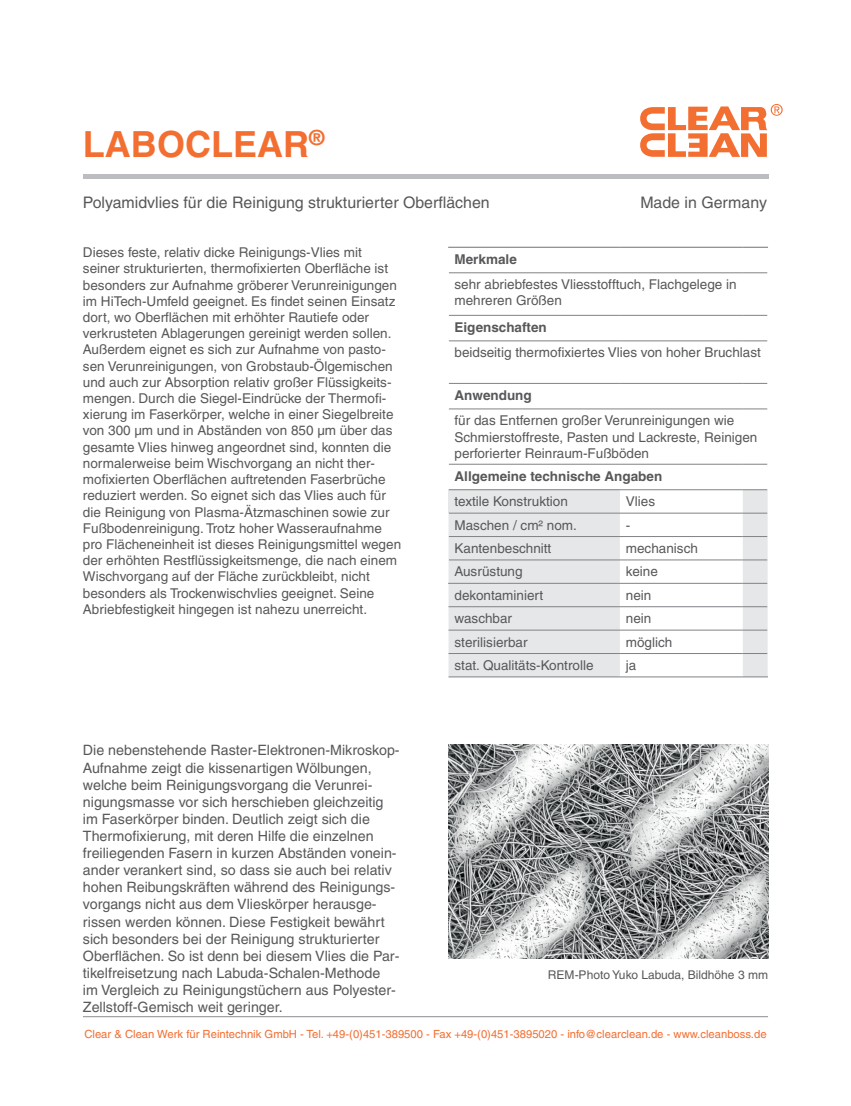
<style>
.page{position:relative;width:851px;height:1106px;background:#fff}
.page>*{position:absolute;margin:0;border:0;box-sizing:border-box;transform-origin:0 0}
.t1{font:700 36px "Helvetica";color:#f36e31}
.t2{font:15.9px "Helvetica";color:#57585a}
.t3{font:14.25px/17.1px "Helvetica";color:#57585a}
.t4{font:13.5px/16.2px "Helvetica";color:#57585a}
.t5{font:700 13.5px "Helvetica";color:#57585a}
.t6{font:12px "Helvetica";color:#57585a}
.t7{font:11.25px "Helvetica";color:#f36e31}
</style>
<div class="page">
<div style="left:83px;top:174px;width:684px;height:5px;background:#bcbdc0"></div>
<div style="left:448px;top:490px;width:171px;height:23px;background:#e6e7e9"></div>
<div style="left:448px;top:513px;width:171px;height:163px;background:#e6e7e9"></div>
<hr style="left:449px;top:272px;width:170px;height:1px;background:#808285">
<hr style="left:619px;top:272px;width:123px;height:1px;background:#808285">
<svg style="left:742px;top:272px;width:25px;height:1px"></svg>
<hr style="left:449px;top:315px;width:170px;height:1px;background:#808285">
<hr style="left:619px;top:315px;width:123px;height:1px;background:#808285">
<svg style="left:742px;top:315px;width:25px;height:1px"></svg>
<hr style="left:449px;top:340px;width:170px;height:1px;background:#808285">
<hr style="left:619px;top:340px;width:123px;height:1px;background:#808285">
<svg style="left:742px;top:340px;width:25px;height:1px"></svg>
<hr style="left:449px;top:383px;width:170px;height:1px;background:#808285">
<hr style="left:619px;top:383px;width:123px;height:1px;background:#808285">
<svg style="left:742px;top:383px;width:25px;height:1px"></svg>
<hr style="left:449px;top:408px;width:170px;height:1px;background:#808285">
<hr style="left:619px;top:408px;width:123px;height:1px;background:#808285">
<svg style="left:742px;top:408px;width:25px;height:1px"></svg>
<hr style="left:449px;top:464px;width:170px;height:1px;background:#808285">
<hr style="left:619px;top:464px;width:123px;height:1px;background:#808285">
<svg style="left:742px;top:464px;width:25px;height:1px"></svg>
<hr style="left:449px;top:489px;width:170px;height:1px;background:#808285">
<hr style="left:619px;top:489px;width:123px;height:1px;background:#808285">
<hr style="left:448px;top:583px;width:171px;height:1px;background:#808285">
<hr style="left:619px;top:583px;width:123px;height:1px;background:#808285">
<hr style="left:449px;top:513px;width:170px;height:1px;background:#808285">
<hr style="left:619px;top:513px;width:123px;height:1px;background:#808285">
<hr style="left:449px;top:536px;width:170px;height:1px;background:#808285">
<hr style="left:619px;top:536px;width:123px;height:1px;background:#808285">
<hr style="left:448px;top:606px;width:171px;height:1px;background:#808285">
<hr style="left:619px;top:606px;width:123px;height:1px;background:#808285">
<hr style="left:449px;top:559px;width:170px;height:1px;background:#808285">
<hr style="left:619px;top:559px;width:123px;height:1px;background:#808285">
<hr style="left:448px;top:630px;width:171px;height:1px;background:#808285">
<hr style="left:619px;top:630px;width:123px;height:1px;background:#808285">
<hr style="left:448px;top:653px;width:171px;height:1px;background:#808285">
<hr style="left:619px;top:653px;width:123px;height:1px;background:#808285">
<hr style="left:448px;top:676px;width:171px;height:1px;background:#808285">
<hr style="left:619px;top:676px;width:123px;height:1px;background:#808285">
<svg style="left:742px;top:489px;width:25px;height:188px;background:#e2e3e5"></svg>
<hr style="left:448px;top:247px;width:171px;height:1px;background:#808285">
<hr style="left:619px;top:247px;width:123px;height:1px;background:#808285">
<svg style="left:742px;top:247px;width:25px;height:1px"></svg>
<hr style="left:83px;top:1016px;width:684px;height:1px;background:#97999c">
<img style="left:449px;top:744px;width:318px;height:214px">
<svg style="left:640px;top:104px;width:142px;height:53px"></svg>
<h1 class="t1" style="left:83px;top:122px;width:243px">LABOCLEAR<sup>®</sup></h1>
<p class="t2" style="left:83px;top:193px;width:408px">Polyamidvlies für die Reinigung strukturierter Oberflächen</p>
<p class="t2" style="left:640px;top:193px;width:128px">Made in Germany</p>
<p class="t4" style="left:83px;top:244px;width:319px">Dieses feste, relativ dicke Reinigungs-Vlies mit seiner strukturierten, thermofixierten Oberfläche ist besonders zur Aufnahme gröberer Verunreinigungen im HiTech-Umfeld geeignet. Es findet seinen Einsatz dort, wo Oberflächen mit erhöhter Rautiefe oder verkrusteten Ablagerungen gereinigt werden sollen.<br>Außerdem eignet es sich zur Aufnahme von pasto&shy;sen Verunreinigungen, von Grobstaub-Ölgemischen und auch zur Absorption relativ großer Flüssigkeits&shy;mengen. Durch die Siegel-Eindrücke der Thermofi&shy;xierung im Faserkörper, welche in einer Siegelbreite von 300 µm und in Abständen von 850 µm über das gesamte Vlies hinweg angeordnet sind, konnten die normalerweise beim Wischvorgang an nicht ther&shy;mofixierten Oberflächen auftretenden Faserbrüche reduziert werden. So eignet sich das Vlies auch für die Reinigung von Plasma-Ätzmaschinen sowie zur Fußbodenreinigung. Trotz hoher Wasseraufnahme pro Flächeneinheit ist dieses Reinigungsmittel wegen der erhöhten Restflüssigkeitsmenge, die nach einem Wischvorgang auf der Fläche zurückbleibt, nicht besonders als Trockenwischvlies geeignet. Seine Abriebfestigkeit hingegen ist nahezu unerreicht.</p>
<p class="t5" style="left:454px;top:251px;width:64px">Merkmale</p>
<p class="t4" style="left:454px;top:276px;width:284px">sehr abriebfestes Vliesstofftuch, Flachgelege in mehreren Größen</p>
<p class="t5" style="left:454px;top:319px;width:94px">Eigenschaften</p>
<p class="t4" style="left:454px;top:344px;width:308px">beidseitig thermofixiertes Vlies von hoher Bruchlast</p>
<p class="t5" style="left:454px;top:387px;width:79px">Anwendung</p>
<p class="t4" style="left:454px;top:412px;width:304px">für das Entfernen großer Verunreinigungen wie<br>Schmierstoffreste, Pasten und Lackreste, Reinigen perforierter Reinraum-Fußböden</p>
<p class="t5" style="left:454px;top:467px;width:209px">Allgemeine technische Angaben</p>
<p class="t4" style="left:454px;top:493px;width:115px">textile Konstruktion</p>
<p class="t4" style="left:625px;top:493px;width:31px">Vlies</p>
<p class="t4" style="left:454px;top:517px;width:124px">Maschen / cm² nom.</p>
<p class="t4" style="left:625px;top:517px;width:6px">-</p>
<p class="t4" style="left:454px;top:540px;width:98px">Kantenbeschnitt</p>
<p class="t4" style="left:625px;top:540px;width:74px">mechanisch</p>
<p class="t4" style="left:454px;top:563px;width:70px">Ausrüstung</p>
<p class="t4" style="left:625px;top:563px;width:33px">keine</p>
<p class="t4" style="left:454px;top:587px;width:90px">dekontaminiert</p>
<p class="t4" style="left:625px;top:587px;width:27px">nein</p>
<p class="t4" style="left:454px;top:610px;width:59px">waschbar</p>
<p class="t4" style="left:625px;top:610px;width:27px">nein</p>
<p class="t4" style="left:454px;top:633px;width:74px">sterilisierbar</p>
<p class="t4" style="left:625px;top:633px;width:48px">möglich</p>
<p class="t4" style="left:454px;top:657px;width:140px">stat. Qualitäts-Kontrolle</p>
<p class="t4" style="left:625px;top:657px;width:12px">ja</p>
<p class="t3" style="left:83px;top:742px;width:318px">Die nebenstehende Raster-Elektronen-Mikroskop-Aufnahme zeigt die kissenartigen Wölbungen, welche beim Reinigungsvorgang die Verunrei&shy;nigungsmasse vor sich herschieben gleichzeitig im Faserkörper binden. Deutlich zeigt sich die Thermofixierung, mit deren Hilfe die einzelnen freiliegenden Fasern in kurzen Abständen vonein&shy;ander verankert sind, so dass sie auch bei relativ hohen Reibungskräften während des Reinigungs&shy;vorgangs nicht aus dem Vlieskörper herausge&shy;rissen werden können. Diese Festigkeit bewährt sich besonders bei der Reinigung strukturierter Oberflächen. So ist denn bei diesem Vlies die Par&shy;tikelfreisetzung nach Labuda-Schalen-Methode<br>im Vergleich zu Reinigungstüchern aus Polyester-Zellstoff-Gemisch weit geringer.</p>
<p class="t6" style="left:548px;top:968px;width:221px">REM-Photo Yuko Labuda, Bildhöhe 3 mm</p>
<p class="t7" style="left:84px;top:1027px;width:683px">Clear &amp; Clean Werk für Reintechnik GmbH - Tel. +49-(0)451-389500 - Fax +49-(0)451-3895020 - info@clearclean.de - www.cleanboss.de</p>
</div>
